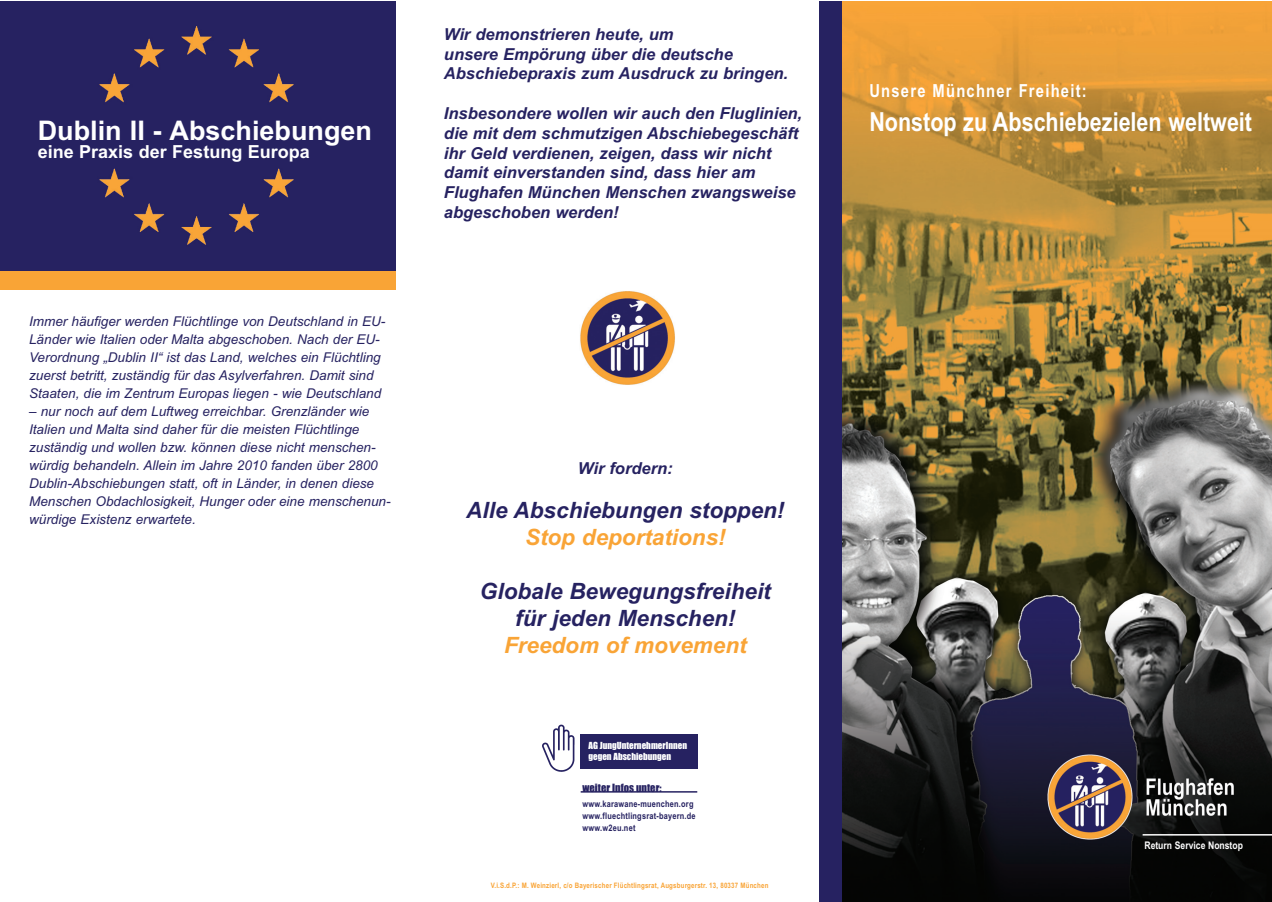
<style>
.page{position:relative;width:1272px;height:902px;background:#fff}
.page>*{position:absolute;margin:0;border:0;box-sizing:border-box;transform-origin:0 0}
.t1{font:700 27px "Arial";color:#fff}
.t2{font:700 26.25px "Arial Narrow";color:#fff}
.t3{font:italic 700 22.5px/27px "Arial";color:#262261;text-align:center}
.t4{font:italic 700 22.5px "Arial";color:#f9a436}
.t5{font:700 18px "Arial";color:#fff}
.t6{font:700 18px "Arial Narrow";letter-spacing:.07em;color:#fff}
.t7{font:italic 700 16.5px/19.8px "Arial";color:#262261}
.t8{font:italic 13.5px/18px "Arial";color:#262261}
.t9{font:700 10.5px "Arial Narrow";color:#fff}
.t10{font:10.5px "Impact";color:#262261}
.t11{font:700 9px/12px "Arial Narrow";letter-spacing:.025em;color:#262261}
.t12{font:9px/10.8px "Impact";color:#fff}
.t13{font:700 7.5px "Arial Narrow";letter-spacing:.025em;color:#f9a436}
</style>
<div class="page">
<div style="left:819px;top:1px;width:26px;height:900px;background:#262261"></div>
<img style="left:842px;top:1px;width:428px;height:900px">
<hr style="left:1142px;top:834px;width:128px;height:1px;background:#fff">
<div style="left:0;top:1px;width:395px;height:270px;background:#262261"></div>
<div style="left:0;top:271px;width:395px;height:18px;background:#f9a436"></div>
<img style="left:580px;top:291px;width:95px;height:94px">
<div style="left:580px;top:734px;width:117px;height:34px;background:#262261"></div>
<img style="left:542px;top:724px;width:45px;height:48px">
<hr style="left:580px;top:791px;width:117px;height:1px;background:#262261">
<h1 class="t1" style="left:38px;top:121px;width:336px">Dublin II - Abschiebungen</h1>
<h3 class="t5" style="left:38px;top:145px;width:274px">eine Praxis der Festung Europa</h3>
<p class="t8" style="left:29px;top:313px;width:358px">Immer häufiger werden Flüchtlinge von Deutschland in EU-Länder wie Italien oder Malta abgeschoben. Nach der EU-Verordnung „Dublin II“ ist das Land, welches ein Flüchtling zuerst betritt, zuständig für das Asylverfahren. Damit sind Staaten, die im Zentrum Europas liegen - wie Deutschland</p>
<p class="t8" style="left:29px;top:403px;width:363px">– nur noch auf dem Luftweg erreichbar. Grenzländer wie Italien und Malta sind daher für die meisten Flüchtlinge zuständig und wollen bzw. können diese nicht menschen&shy;würdig behandeln. Allein im Jahre 2010 fanden über 2800<br>Dublin-Abschiebungen statt, oft in Länder, in denen diese Menschen Obdachlosigkeit, Hunger oder eine menschenun&shy;würdige Existenz erwartete.</p>
<p class="t7" style="left:444px;top:26px;width:346px">Wir demonstrieren heute, um<br>unsere Empörung über die deutsche<br>Abschiebepraxis zum Ausdruck zu bringen.</p>
<p class="t7" style="left:444px;top:105px;width:360px">Insbesondere wollen wir auch den Fluglinien, die mit dem schmutzigen Abschiebegeschäft ihr Geld verdienen, zeigen, dass wir nicht damit einverstanden sind, dass hier am Flughafen München Menschen zwangsweise abgeschoben werden!</p>
<p class="t7" style="left:578px;top:459px;width:96px">Wir fordern:</p>
<h3 class="t3" style="left:466px;top:498px;width:319px">Alle Abschiebungen stoppen!</h3>
<h3 class="t4" style="left:525px;top:528px;width:202px">Stop deportations!</h3>
<h3 class="t3" style="left:480px;top:579px;width:292px">Globale Bewegungsfreiheit für jeden Menschen!</h3>
<h3 class="t4" style="left:504px;top:636px;width:244px">Freedom of movement</h3>
<p class="t12" style="left:588px;top:740px;width:100px">AG JungUnternehmerInnen gegen Abschiebungen</p>
<p class="t10" style="left:582px;top:784px;width:80px">weiter Infos unter:</p>
<p class="t11" style="left:582px;top:798px;width:114px">www.karawane-muenchen.org www.fluechtlingsrat-bayern.de www.w2eu.net</p>
<p class="t13" style="left:490px;top:882px;width:279px">V.i.S.d.P.: M. Weinzierl, c/o Bayerischer Flüchtlingsrat, Augsburgerstr. 13, 80337 München</p>
<h3 class="t6" style="left:869px;top:84px;width:219px">Unsere Münchner Freiheit:</h3>
<h2 class="t2" style="left:869px;top:113px;width:384px">Nonstop zu Abschiebezielen weltweit</h2>
<p class="t9" style="left:1144px;top:841px;width:100px">Return Service Nonstop</p>
</div>
